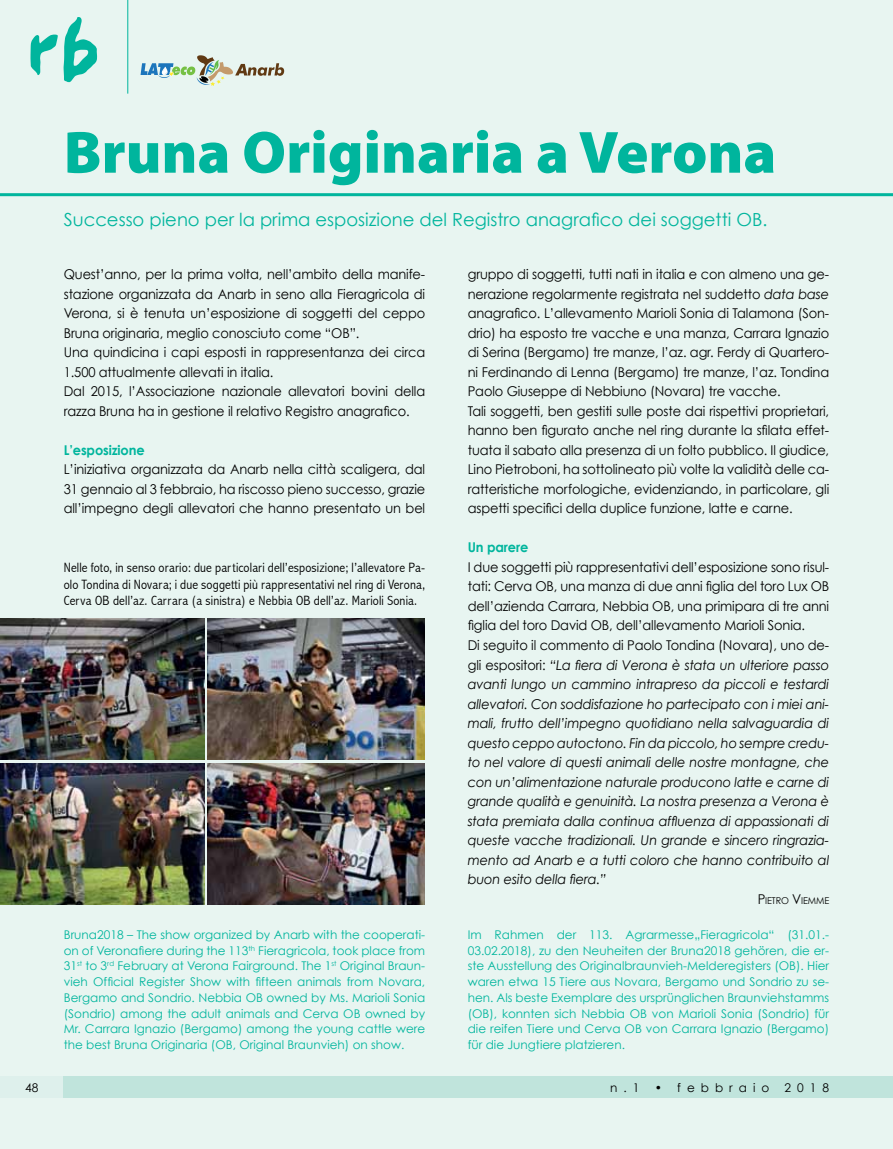
<style>
.page{position:relative;width:893px;height:1149px;background:#fff}
.page>*{position:absolute;margin:0;border:0;box-sizing:border-box;transform-origin:0 0}
.t1{font:900 60px "Myriad Pro";color:#00b59d}
.t2{font:18px "Century Gothic";color:#00b59d}
.t3{font:13.5px/19.5px "Century Gothic";letter-spacing:-.01em;color:#000;scale:.96 1}
.t4{font:italic 13.5px/19.5px "Century Gothic";letter-spacing:-.01em;color:#000;scale:.96 1}
.t5{font:300 condensed 13.5px/16.5px "Abadi";letter-spacing:.01em;color:#000;text-align:justify;scale:1.05 1}
.t6{font:700 13.5px "Century Gothic";letter-spacing:-.01em;color:#00b59d;scale:.96 1}
.t7{font:12px/15.8px "Century Gothic";color:#00b59d;text-align:justify}
.t8{font:12px "Century Gothic";letter-spacing:.5em;color:#000}
.t9{font:9.45px "Century Gothic";letter-spacing:-.015em;color:#000;scale:.96 1}
.s1{font-style:italic}
.s2{font-style:normal}
.s3{font-size:13.5px}
</style>
<div class="page">
<div style="left:0;top:0;width:893px;height:1148px;background:#e8f5f1"></div>
<div style="left:0;top:1076px;width:64px;height:21px;background:#def0ec"></div>
<div style="left:64px;top:1076px;width:829px;height:21px;background:#c0e4dc"></div>
<svg style="left:30px;top:35px;width:28px;height:40px"></svg>
<svg style="left:64px;top:17px;width:33px;height:65px"></svg>
<hr style="left:128px;top:0;width:1px;height:94px;background:#00b59d">
<svg style="left:141px;top:55px;width:143px;height:31px"></svg>
<img style="left:0;top:763px;width:204px;height:141px">
<hr style="left:0;top:193px;width:893px;height:3px;background:#00b59d">
<img style="left:207px;top:763px;width:217px;height:141px">
<img style="left:0;top:618px;width:204px;height:140px">
<img style="left:207px;top:618px;width:217px;height:140px">
<h1 class="t1" style="left:64px;top:112px;width:714px">Bruna Originaria a Verona</h1>
<h2 class="t2" style="left:64px;top:209px;width:705px">Successo pieno per la prima esposizione del Registro anagrafico dei soggetti OB.</h2>
<p class="t3" style="left:64px;top:264px;width:378px">Quest’anno, per la prima volta, nell’ambito della manife&shy;stazione organizzata da Anarb in seno alla Fieragricola di Verona, si è tenuta un’esposizione di soggetti del ceppo Bruna originaria, meglio conosciuto come “OB”.<br>Una quindicina i capi esposti in rappresentanza dei circa 1.500 attualmente allevati in italia.<br>Dal 2015, l’Associazione nazionale allevatori bovini della razza Bruna ha in gestione il relativo Registro anagrafico.</p>
<p class="t6" style="left:64px;top:441px;width:86px">L’esposizione</p>
<p class="t3" style="left:64px;top:459px;width:378px;text-align:justify">L’iniziativa organizzata da Anarb nella città scaligera, dal 31 gennaio al 3 febbraio, ha riscosso pieno successo, grazie all’impegno degli allevatori che hanno presentato un bel</p>
<p class="t5" style="left:64px;top:559px;width:346px">Nelle foto, in senso orario: due particolari dell’esposizione; l’allevatore Pa&shy;olo Tondina di Novara; i due soggetti più rappresentativi nel ring di Verona, Cerva OB dell’az. Carrara (a sinistra) e Nebbia OB dell’az. Marioli Sonia.</p>
<p class="t3" style="left:468px;top:264px;width:378px">gruppo di soggetti, tutti nati in italia e con almeno una ge&shy;nerazione regolarmente registrata nel suddetto <span class="s1">data base </span>anagrafico. L’allevamento Marioli Sonia di Talamona (Son&shy;drio) ha esposto tre vacche e una manza, Carrara Ignazio di Serina (Bergamo) tre manze, l’az. agr. Ferdy di Quartero&shy;ni Ferdinando di Lenna (Bergamo) tre manze, l’az. Tondina Paolo Giuseppe di Nebbiuno (Novara) tre vacche.<br>Tali soggetti, ben gestiti sulle poste dai rispettivi proprietari, hanno ben figurato anche nel ring durante la sfilata effet&shy;tuata il sabato alla presenza di un folto pubblico. Il giudice, Lino Pietroboni, ha sottolineato più volte la validità delle ca&shy;ratteristiche morfologiche, evidenziando, in particolare, gli aspetti specifici della duplice funzione, latte e carne.</p>
<p class="t6" style="left:468px;top:539px;width:65px">Un parere</p>
<p class="t4" style="left:468px;top:557px;width:378px"><span class="s2">I due soggetti più rappresentativi dell’esposizione sono risul&shy;tati: Cerva OB, una manza di due anni figlia del toro Lux OB dell’azienda Carrara, Nebbia OB, una primipara di tre anni figlia del toro David OB, dell’allevamento Marioli Sonia.<br>Di seguito il commento di Paolo Tondina (Novara), uno de&shy;gli espositori:</span> “La fiera di Verona è stata un ulteriore passo avanti lungo un cammino intrapreso da piccoli e testardi allevatori. Con soddisfazione ho partecipato con i miei ani&shy;mali, frutto dell’impegno quotidiano nella salvaguardia di questo ceppo autoctono. Fin da piccolo, ho sempre credu&shy;to nel valore di questi animali delle nostre montagne, che con un’alimentazione naturale producono latte e carne di grande qualità e genuinità. La nostra presenza a Verona è stata premiata dalla continua affluenza di appassionati di queste vacche tradizionali. Un grande e sincero ringrazia&shy;mento ad Anarb e a tutti coloro che hanno contribuito al buon esito della fiera.”</p>
<p class="t9" style="left:758px;top:894px;width:76px"><span class="s3">P</span>IETRO <span class="s3">V</span>IEMME</p>
<p class="t7" style="left:64px;top:926px;width:363px">Bruna2018 – The show organized by Anarb with the cooperati&shy;on of Veronafiere during the 113<sup>th</sup> Fieragricola, took place from 31<sup>st</sup> to 3<sup>rd</sup> February at Verona Fairground. The 1<sup>st</sup> Original Braun&shy;vieh Official Register Show with fifteen animals from Novara, Bergamo and Sondrio. Nebbia OB owned by Ms. Marioli Sonia (Sondrio) among the adult animals and Cerva OB owned by Mr. Carrara Ignazio (Bergamo) among the young cattle were the best Bruna Originaria (OB, Original Braunvieh) on show.</p>
<p class="t7" style="left:468px;top:926px;width:363px">Im Rahmen der 113. Agrarmesse„Fieragricola“ (31.01.- 03.02.2018), zu den Neuheiten der Bruna2018 gehören, die er&shy;ste Ausstellung des Originalbraunvieh-Melderegisters (OB). Hier waren etwa 15 Tiere aus Novara, Bergamo und Sondrio zu se&shy;hen. Als beste Exemplare des ursprünglichen Braunviehstamms (OB), konnten sich Nebbia OB von Marioli Sonia (Sondrio) für die reifen Tiere und Cerva OB von Carrara Ignazio (Bergamo) für die Jungtiere platzieren.</p>
<p class="t8" style="left:25px;top:1079px;width:15px">48</p>
<p class="t8" style="left:610px;top:1079px;width:31px">n.1</p>
<p class="t8" style="left:655px;top:1079px;width:116px">• febbraio</p>
<p class="t8" style="left:785px;top:1079px;width:46px">2018</p>
</div>
